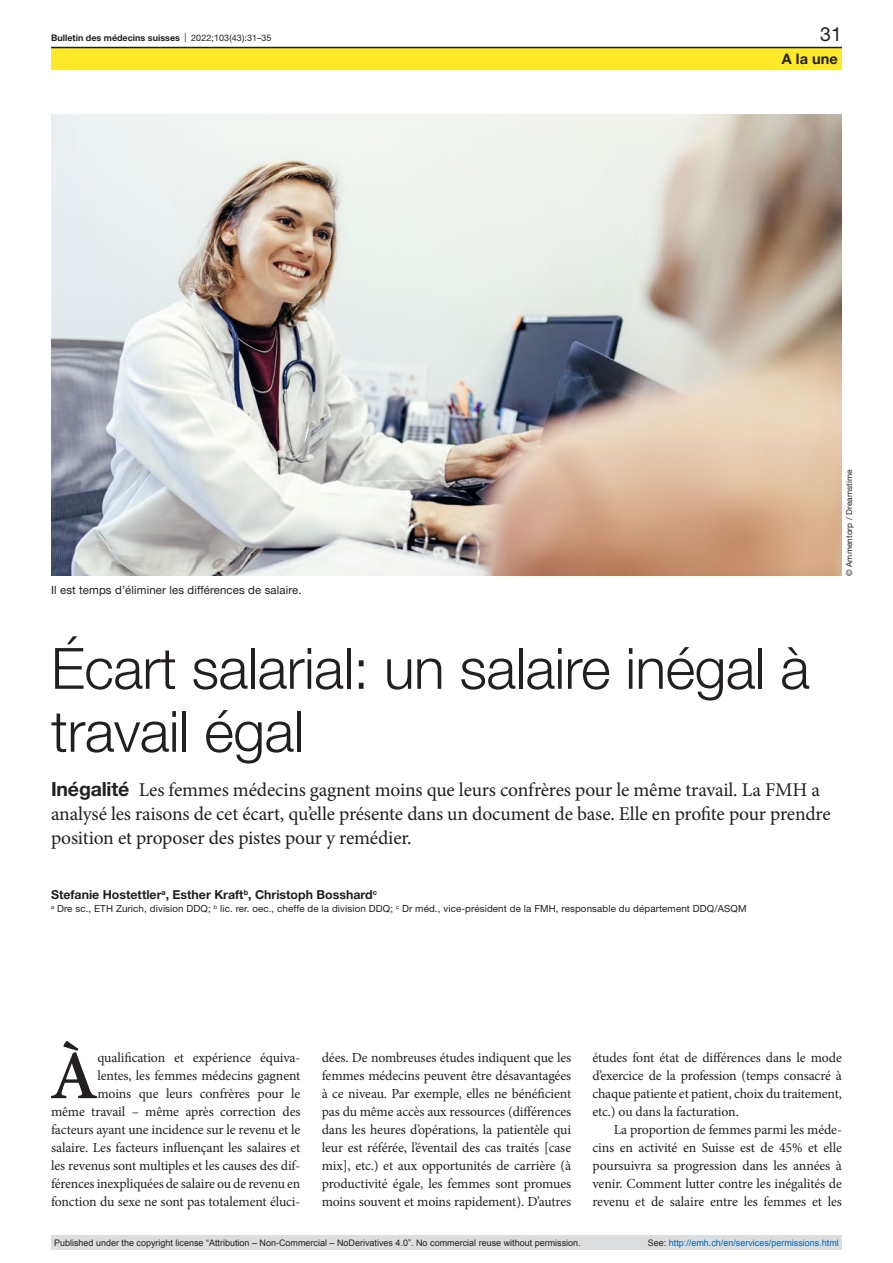
<style>
.page{position:relative;width:893px;height:1263px;background:#fff}
.page>*{position:absolute;margin:0;border:0;box-sizing:border-box;transform-origin:0 0}
.paragraph-initial{font:600 69.15px "Minion Pro";color:#231f20}
.article-title-L38{font:300 57px/63px "Helvetica Neue LT Pro";letter-spacing:-.01em;color:#231f20}
.lead{font:19.5px/24px "Minion Pro";letter-spacing:-.01em;color:#231f20}
.t1{font:19.5px "Helvetica Neue LT Pro";color:#231f20}
.t2{font:700 14.55px "Helvetica Neue LT Pro";color:#231f20}
.paragraph-initial-2{font:13.8px/18px "Minion Pro";letter-spacing:-.01em;color:#231f20;text-align:justify}
.paragraph-indent{font:13.8px/18px "Minion Pro";letter-spacing:-.01em;color:#231f20;text-align:justify}
.authors{font:700 12.3px "Helvetica Neue LT Pro";color:#231f20}
.figure-caption{font:11.4px "Helvetica Neue LT Pro";letter-spacing:.01em;color:#231f20}
.affiliations{font:9.75px "Helvetica Neue LT Pro";letter-spacing:.01em;color:#231f20}
.t3{font:9px "Arial";color:#231f20}
.t4{font:9px "Arial";color:#0066b3}
.t5{font:700 9px "Helvetica Neue LT Pro";color:#231f20}
.credits{font:8.25px "Helvetica Neue LT Pro";letter-spacing:.01em;color:#231f20}
.s1{font-weight:400}
.s2{font-family:"Helvetica Neue LT Pro";font-weight:700}
.s3{color:#231f20}
</style>
<div class="page">
<img style="left:51px;top:115px;width:791px;height:460px">
<div style="left:51px;top:47px;width:791px;height:23px;background:#ffea2a"></div>
<hr style="left:51px;top:47px;width:791px;height:1px;background:#231f20">
<div style="left:51px;top:1235px;width:791px;height:15px;background:#dcdddf"></div>
<p class="t5" style="left:51px;top:32px;width:222px">Bulletin des médecins suisses <span class="s1">| 2022;103(43):31–35</span></p>
<h3 class="t1" style="left:820px;top:22px;width:23px">31</h3>
<p class="t2" style="left:782px;top:49px;width:57px">A la une</p>
<p class="figure-caption" style="left:51px;top:583px;width:252px">Il est temps d’éliminer les différences de salaire.</p>
<p class="credits" style="left:844px;top:576px;width:108px;rotate:-90deg">© Ammentorp / Dreamstime</p>
<p class="article-title-L38" style="left:51px;top:636px;width:760px">Écart salarial: un salaire inégal à travail égal</p>
<p class="lead" style="left:51px;top:778px;width:781px"><span class="s2">Inégalité</span> Les femmes médecins gagnent moins que leurs confrères pour le même travail. La FMH a analysé les raisons de cet écart, qu’elle présente dans un document de base. Elle en profite pour prendre position et proposer des pistes pour y remédier.</p>
<p class="authors" style="left:51px;top:887px;width:327px">Stefanie Hostettler<sup>a</sup>, Esther Kraft<sup>b</sup>, Christoph Bosshard<sup>c</sup></p>
<p class="affiliations" style="left:51px;top:903px;width:697px"><sup>a</sup> Dre sc., ETH Zurich, division DDQ; <sup>b</sup> lic. rer. oec., cheffe de la division DDQ; <sup>c</sup> Dr méd., vice-président de la FMH, responsable du département DDQ/ASQM</p>
<p class="paragraph-initial" style="left:50px;top:1028px;width:50px">À</p>
<p class="paragraph-initial-2" style="left:51px;top:1049px;width:251px;text-align:right">qualification et expérience équiva-<br>lentes, les femmes médecins gagnent<br>moins que leurs confrères pour le<br>même travail – même après correction des facteurs ayant une incidence sur le revenu et le salaire. Les facteurs influençant les salaires et les revenus sont multiples et les causes des dif&shy;férences inexpliquées de salaire ou de revenu en fonction du sexe ne sont pas totalement éluci-</p>
<p class="paragraph-initial-2" style="left:322px;top:1049px;width:251px">dées. De nombreuses études indiquent que les femmes médecins peuvent être désavantagées à ce niveau. Par exemple, elles ne bénéficient pas du même accès aux ressources (différences dans les heures d’opérations, la patientèle qui leur est référée, l’éventail des cas traités [case mix], etc.) et aux opportunités de carrière (à productivité égale, les femmes sont promues moins souvent et moins rapidement). D’autres</p>
<p class="paragraph-initial-2" style="left:592px;top:1049px;width:251px">études font état de différences dans le mode d’exercice de la profession (temps consacré à chaque patiente et patient, choix du traitement, etc.) ou dans la facturation.</p>
<p class="paragraph-indent" style="left:592px;top:1121px;width:251px;text-indent:21px">La proportion de femmes parmi les méde&shy;cins en activité en Suisse est de 45% et elle poursuivra sa progression dans les années à venir. Comment lutter contre les inégalités de revenu et de salaire entre les femmes et les</p>
<p class="t3" style="left:54px;top:1237px;width:528px">Published under the copyright license “Attribution – Non-Commercial – NoDerivatives 4.0”. No commercial reuse without permission.</p>
<p class="t4" style="left:648px;top:1237px;width:193px"><span class="s3">See:</span> http://emh.ch/en/services/permissions.html</p>
</div>
